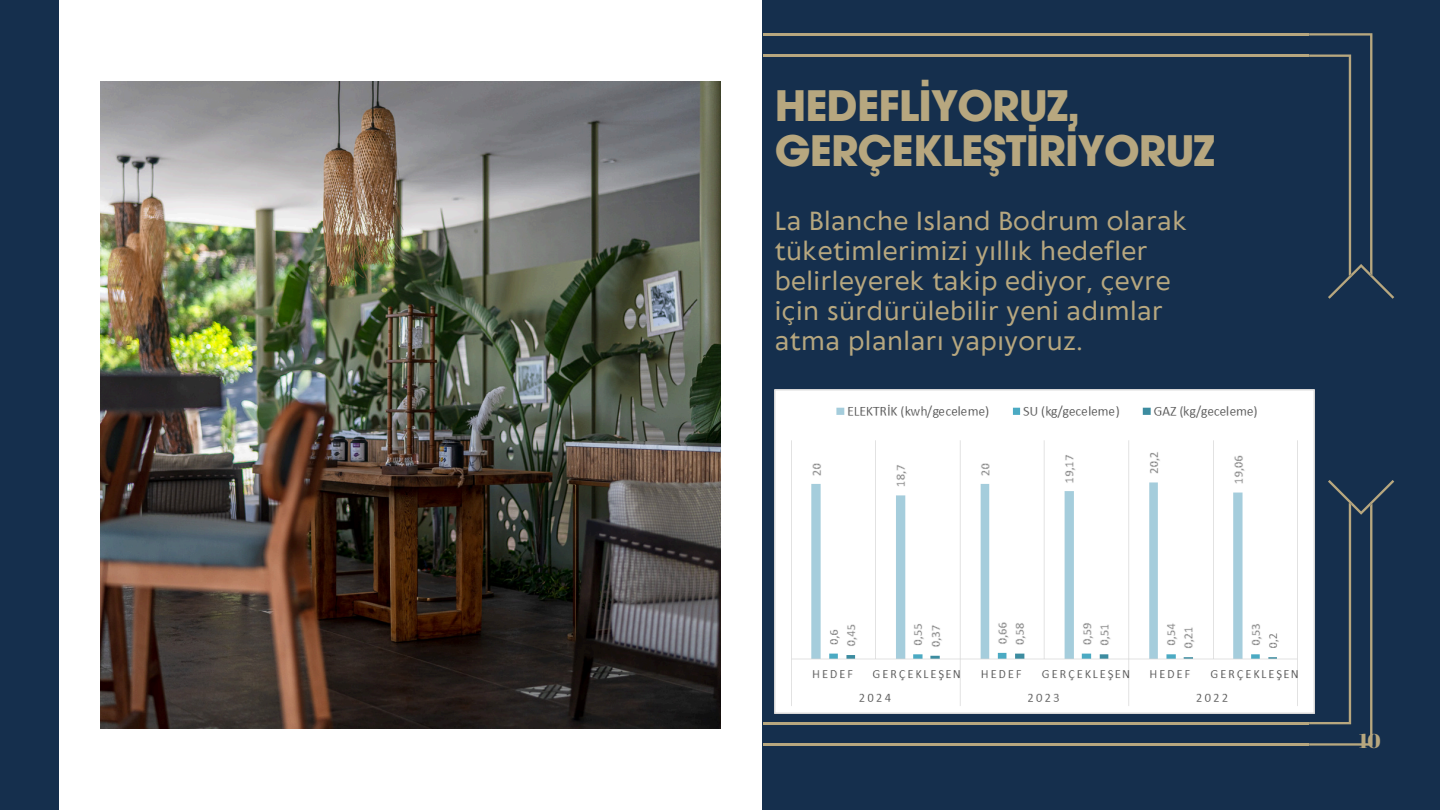
<style>
.page{position:relative;width:1440px;height:810px;background:#fff}
.page>*{position:absolute;margin:0;border:0;box-sizing:border-box;transform-origin:0 0}
.t1{font:700 41.9px/45.6px "ITC Avant Garde Pro";letter-spacing:-.02em;color:#b7a77f}
.t2{font:24.5px/30px "Klein Text";letter-spacing:.02em;color:#b7a77f}
.t3{font:20px "Abril Fatface";color:#b7a77f}
</style>
<div class="page">
<div style="left:0;top:0;width:59px;height:810px;background:#152f4d"></div>
<div style="left:763px;top:0;width:677px;height:810px;background:#152f4d"></div>
<hr style="left:763px;top:743px;width:546px;height:3px;background:#b7a77f">
<hr style="left:763px;top:33px;width:546px;height:3px;background:#b7a77f">
<hr style="left:763px;top:722px;width:546px;height:2px;background:#b7a77f">
<hr style="left:763px;top:55px;width:546px;height:2px;background:#b7a77f">
<svg style="left:1309px;top:480px;width:85px;height:266px"></svg>
<svg style="left:1309px;top:33px;width:85px;height:266px"></svg>
<img style="left:101px;top:81px;width:620px;height:648px">
<img style="left:775px;top:389px;width:540px;height:324px">
<h1 class="t1" style="left:775px;top:88px;width:441px">HEDEFLİYORUZ,<br>GERÇEKLEŞTİRİYORUZ</h1>
<p class="t2" style="left:775px;top:208px;width:414px">La Blanche Island Bodrum olarak tüketimlerimizi yıllık hedefler belirleyerek takip ediyor, çevre için sürdürülebilir yeni adımlar atma planları yapıyoruz.</p>
<p class="t3" style="left:1359px;top:727px;width:23px">10</p>
</div>
